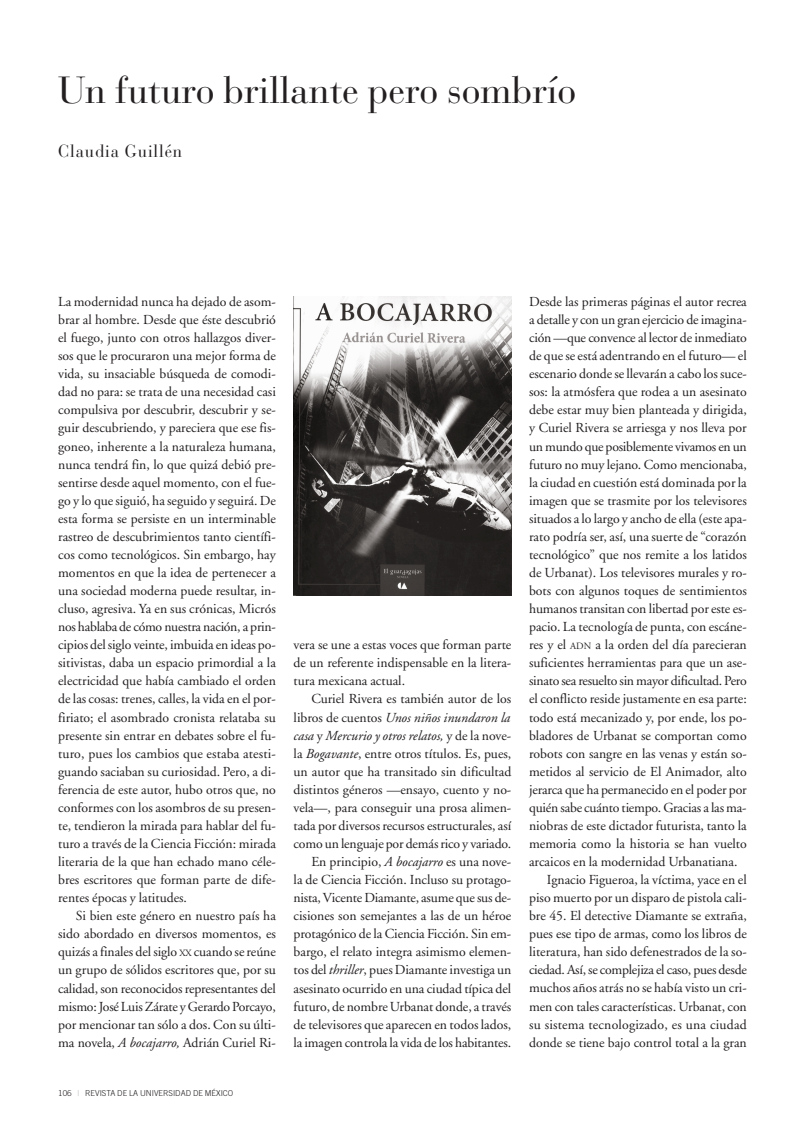
<style>
.page{position:relative;width:805px;height:1142px;background:#fff}
.page>*{position:absolute;margin:0;border:0;box-sizing:border-box;transform-origin:0 0}
.t1{font:37.5px "Bauer Bodoni";color:#231f20}
.t2{font:17.5px "Bauer Bodoni";letter-spacing:.055em;color:#231f20;scale:.95 1}
.t3{font:13.75px/18px "Adobe Garamond";color:#231f20;text-align:justify}
.t4{font:13.75px "Adobe Garamond";letter-spacing:-.02em;color:#231f20}
.t5{font:300 8.12px "Trade Gothic";color:#231f20}
.s1{font-size:9.62px}
.s2{font-style:italic}
.s3{font-weight:400;color:#bcbdc0}
</style>
<div class="page">
<img style="left:293px;top:296px;width:219px;height:299px">
<h1 class="t1" style="left:58px;top:77px;width:520px">Un futuro brillante pero sombrío</h1>
<p class="t2" style="left:58px;top:145px;width:132px">Claudia Guillén</p>
<p class="t3" style="left:58px;top:294px;width:219px">La modernidad nunca ha dejado de asom&shy;brar al hombre. Desde que éste descubrió el fuego, junto con otros hallazgos diver&shy;sos que le procuraron una mejor forma de vida, su insaciable búsqueda de comodi&shy;dad no para: se trata de una necesidad casi compulsiva por descubrir, descubrir y se&shy;guir descubriendo, y pareciera que ese fis&shy;goneo, inherente a la naturaleza humana, nunca tendrá fin, lo que quizá debió pre&shy;sentirse desde aquel momento, con el fue&shy;go y lo que siguió, ha seguido y seguirá. De esta forma se persiste en un interminable rastreo de descubrimientos tanto científi&shy;cos como tecnológicos. Sin embargo, hay momentos en que la idea de pertenecer a una sociedad moderna puede resultar, in&shy;cluso, agresiva. Ya en sus crónicas, Micrós nos hablaba de cómo nuestra nación, a prin&shy;cipios del siglo veinte, imbuida en ideas po&shy;sitivistas, daba un espacio primordial a la electricidad que había cambiado el orden de las cosas: trenes, calles, la vida en el por&shy;firiato; el asombrado cronista relataba su presente sin entrar en debates sobre el fu&shy;turo, pues los cambios que estaba atesti&shy;guando saciaban su curiosidad. Pero, a di&shy;ferencia de este autor, hubo otros que, no conformes con los asombros de su presen&shy;te, tendieron la mirada para hablar del fu&shy;turo a través de la Ciencia Ficción: mirada literaria de la que han echado mano céle&shy;bres escritores que forman parte de dife&shy;rentes épocas y latitudes.</p>
<p class="t3" style="left:58px;top:908px;width:219px;text-indent:18px">Si bien este género en nuestro país ha sido abordado en diversos momentos, es quizás a finales del siglo <span class="s1">XX</span> cuando se reúne un grupo de sólidos escritores que, por su calidad, son reconocidos representantes del mismo:José LuisZárate yGerardo Porcayo, por mencionar tan sólo a dos. Con su últi&shy;ma novela, <span class="s2">A bocajarro,</span> Adrián Curiel Ri-</p>
<p class="t5" style="left:58px;top:1089px;width:177px">106 <span class="s3">|</span> REVISTA DE LA UNIVERSIDAD DE MÉXICO</p>
<p class="t3" style="left:294px;top:637px;width:219px">vera se une a estas voces que forman parte de un referente indispensable en la litera&shy;tura mexicana actual.</p>
<p class="t3" style="left:294px;top:691px;width:219px;text-align:right">Curiel Rivera es también autor de los libros de cuentos <span class="s2">Unos niños inundaron la casa</span> y <span class="s2">Mercurio y otros relatos,</span> y de la nove&shy;la <span class="s2">Bogavante</span>, entre otros títulos. Es, pues, un autor que ha transitado sin dificultad distintos géneros —ensayo, cuento y no&shy;vela—, para conseguir una prosa alimen&shy;tada por diversos recursos estructurales, así como un lenguaje por demás rico y variado.<br>En principio, <span class="s2">A bocajarro</span> es una nove-<br>la de Ciencia Ficción. Incluso su protago&shy;nista, Vicente Diamante, asume que sus de&shy;cisiones son semejantes a las de un héroe protagónico de la Ciencia Ficción. Sin em&shy;bargo, el relato integra asimismo elemen&shy;tos del <span class="s2">thriller</span>, pues Diamante investiga un asesinato ocurrido en una ciudad típica del futuro, de nombre Urbanat donde, a través de televisores que aparecen en todos lados, la imagen controla la vida de los habitantes.</p>
<p class="t3" style="left:529px;top:294px;width:219px">Desde las primeras páginas el autor recrea</p>
<p class="t3" style="left:529px;top:312px;width:219px">a detalle y con un gran ejercicio de imagina-</p>
<p class="t3" style="left:529px;top:330px;width:219px">ción —que convence al lector de inmediato</p>
<p class="t3" style="left:529px;top:348px;width:219px">de que se está adentrando en el futuro— el</p>
<p class="t3" style="left:529px;top:366px;width:219px">escenario donde se llevarán a cabo los suce-</p>
<p class="t3" style="left:529px;top:384px;width:219px">sos: la atmósfera que rodea a un asesinato</p>
<p class="t3" style="left:529px;top:402px;width:219px">debe estar muy bien planteada y dirigida,</p>
<p class="t3" style="left:529px;top:420px;width:219px">y Curiel Rivera se arriesga y nos lleva por</p>
<p class="t4" style="left:529px;top:440px;width:219px">un mundo que posiblemente vivamos en un</p>
<p class="t3" style="left:529px;top:456px;width:219px">futuro no muy lejano. Como mencionaba,</p>
<p class="t3" style="left:529px;top:474px;width:219px">la ciudad en cuestión está dominada por la</p>
<p class="t3" style="left:529px;top:492px;width:219px">imagen que se trasmite por los televisores</p>
<p class="t3" style="left:529px;top:510px;width:219px">situados a lo largo y ancho de ella (este apa-</p>
<p class="t3" style="left:529px;top:528px;width:219px">rato podría ser, así, una suerte de “corazón</p>
<p class="t3" style="left:529px;top:546px;width:219px">tecnológico” que nos remite a los latidos</p>
<p class="t3" style="left:529px;top:564px;width:219px">de Urbanat). Los televisores murales y ro-</p>
<p class="t3" style="left:529px;top:583px;width:219px">bots con algunos toques de sentimientos</p>
<p class="t3" style="left:529px;top:601px;width:219px">humanos transitan con libertad por este es-</p>
<p class="t3" style="left:529px;top:619px;width:219px">pacio. La tecnología de punta, con escáne-</p>
<p class="t3" style="left:529px;top:637px;width:219px">res y el <span class="s1">ADN</span> a la orden del día parecieran</p>
<p class="t3" style="left:529px;top:655px;width:219px">suficientes herramientas para que un ase-</p>
<p class="t4" style="left:529px;top:675px;width:219px">sinato sea resuelto sin mayor dificultad. Pero</p>
<p class="t3" style="left:529px;top:691px;width:219px">el conflicto reside justamente en esa parte:</p>
<p class="t3" style="left:529px;top:709px;width:219px">todo está mecanizado y, por ende, los po-</p>
<p class="t3" style="left:529px;top:727px;width:219px">bladores de Urbanat se comportan como</p>
<p class="t3" style="left:529px;top:745px;width:219px">robots con sangre en las venas y están so-</p>
<p class="t3" style="left:529px;top:763px;width:219px">metidos al servicio de El Animador, alto</p>
<p class="t3" style="left:529px;top:781px;width:219px">jerarca que ha permanecido en el poder por</p>
<p class="t3" style="left:529px;top:799px;width:219px">quién sabe cuánto tiempo. Gracias a las ma-</p>
<p class="t3" style="left:529px;top:817px;width:219px">niobras de este dictador futurista, tanto la</p>
<p class="t3" style="left:529px;top:835px;width:219px">memoria como la historia se han vuelto</p>
<p class="t3" style="left:529px;top:853px;width:210px">arcaicos en la modernidad Urbanatiana.</p>
<p class="t3" style="left:547px;top:871px;width:201px">Ignacio Figueroa, la víctima, yace en el</p>
<p class="t3" style="left:529px;top:889px;width:219px">piso muerto por un disparo de pistola cali-</p>
<p class="t3" style="left:529px;top:908px;width:219px">bre 45. El detective Diamante se extraña,</p>
<p class="t3" style="left:529px;top:926px;width:219px">pues ese tipo de armas, como los libros de</p>
<p class="t3" style="left:529px;top:944px;width:219px">literatura, han sido defenestrados de la so-</p>
<p class="t4" style="left:529px;top:964px;width:219px">ciedad. Así, se complejiza el caso, pues desde</p>
<p class="t3" style="left:529px;top:980px;width:219px">muchos años atrás no se había visto un cri-</p>
<p class="t3" style="left:529px;top:998px;width:219px">men con tales características. Urbanat, con</p>
<p class="t3" style="left:529px;top:1016px;width:219px">su sistema tecnologizado, es una ciudad</p>
<p class="t3" style="left:529px;top:1034px;width:219px">donde se tiene bajo control total a la gran</p>
</div>
